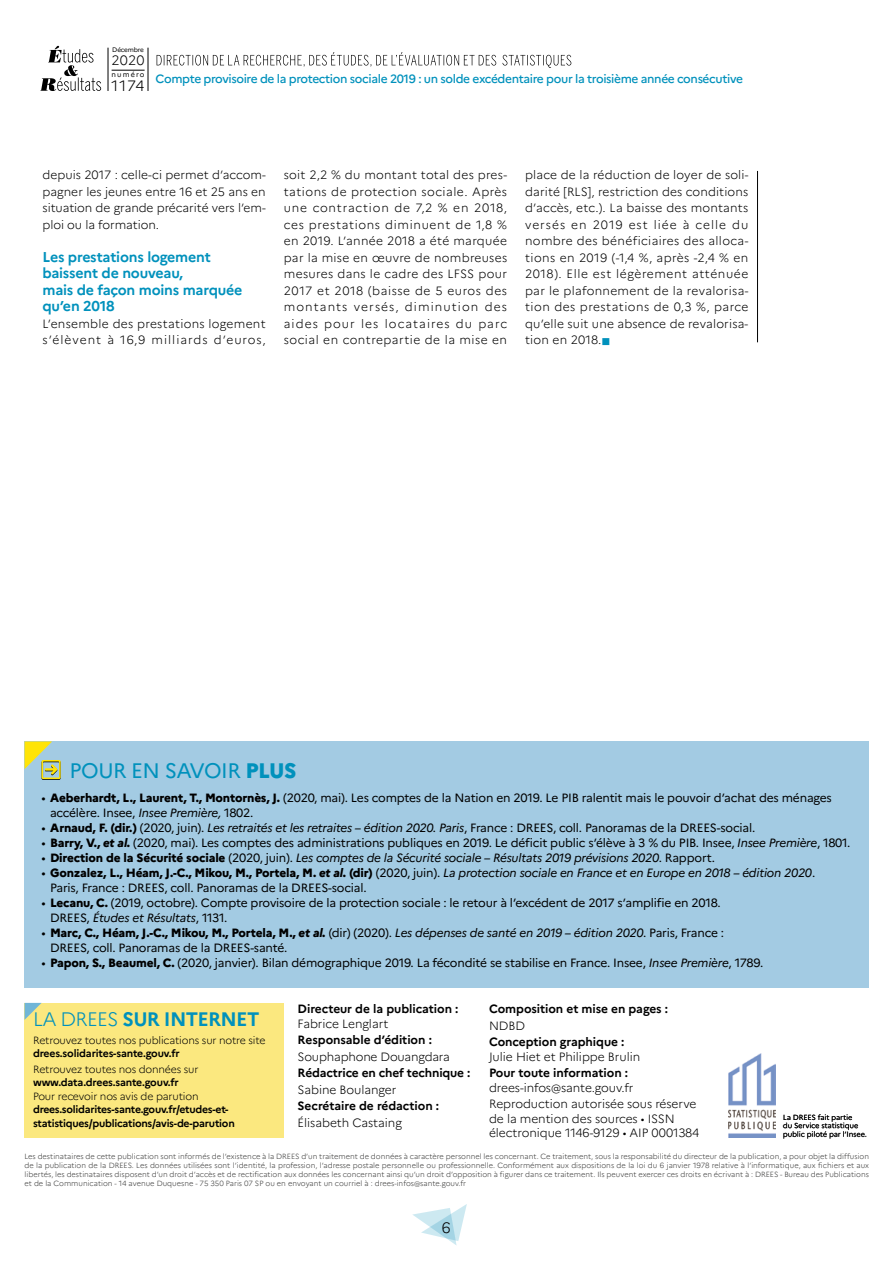
<style>
.page{position:relative;width:893px;height:1263px;background:#fff}
.page>*{position:absolute;margin:0;border:0;box-sizing:border-box;transform-origin:0 0}
.t1{font:21px "Marianne";letter-spacing:-.025em;color:#0091bc}
.t2{font:700 19.5px "Marianne";letter-spacing:-.035em;color:#0091bc}
.t3{font:300 15px "Marianne";color:#000}
.t4{font:700 14.25px/16.5px "Marianne";letter-spacing:-.015em;color:#0091bc}
.t5{font:300 13.5px "Marianne";color:#000}
.t6{font:300 12px/16.5px "Marianne";letter-spacing:-.005em;color:#000;text-align:justify}
.t7{font:12px/15px "Marianne";letter-spacing:-.015em;color:#000}
.t8{font:700 12px "Marianne";letter-spacing:-.005em;color:#000}
.t9{font:italic 12px "Marianne";letter-spacing:-.015em;color:#000}
.t10{font:500 12px "Marianne";letter-spacing:-.03em;color:#0091bc}
.t11{font:300 12px/16.5px "Marianne";letter-spacing:.025em;color:#000}
.t12{font:700 10.5px/13.5px "Marianne";letter-spacing:-.025em;color:#000}
.t13{font:300 10.5px "Marianne";letter-spacing:-.015em;color:#000}
.t14{font:300 7.5px/9px "Marianne";color:#3a3a39;text-align:justify}
.t15{font:7.35px/8.4px "Marianne";letter-spacing:-.01em;color:#000}
.t16{font:7.2px "Marianne";letter-spacing:.16em;color:#000}
.t17{font:6.45px "Marianne";letter-spacing:-.03em;color:#000}
.s1{color:#0091bc}
.s2{font-weight:800}
.s3{font-style:italic}
.s4{font-weight:800;font-style:italic}
.s5{font-style:normal}
.s6{font-weight:800;font-style:normal}
.s7{font-weight:300}
</style>
<div class="page">
<hr style="left:108px;top:48px;width:1px;height:43px;background:#000">
<hr style="left:148px;top:48px;width:1px;height:43px;background:#000">
<svg style="left:157px;top:52px;width:414px;height:16px"></svg>
<svg style="left:40px;top:46px;width:61px;height:45px"></svg>
<svg style="left:412px;top:1204px;width:55px;height:41px"></svg>
<div style="left:25px;top:1003px;width:259px;height:134px;background:#fbe87f"></div>
<img style="left:729px;top:1053px;width:46px;height:84px">
<svg style="left:783px;top:1114px;width:83px;height:24px"></svg>
<hr style="left:112px;top:70px;width:33px;height:1px;background:#000">
<svg style="left:25px;top:1003px;width:17px;height:17px"></svg>
<hr style="left:757px;top:171px;width:1px;height:171px;background:#000">
<div style="left:25px;top:741px;width:844px;height:247px;background:#a3cbe3"></div>
<svg style="left:25px;top:741px;width:36px;height:39px"></svg>
<p class="t17" style="left:112px;top:46px;width:33px">Décembre</p>
<p class="t5" style="left:112px;top:52px;width:34px">2020</p>
<p class="t16" style="left:112px;top:70px;width:34px">numéro</p>
<p class="t3" style="left:112px;top:76px;width:34px">1174</p>
<p class="t10" style="left:156px;top:71px;width:589px">Compte provisoire de la protection sociale 2019 : un solde excédentaire pour la troisième année consécutive</p>
<p class="t6" style="left:43px;top:167px;width:225px">depuis 2017 : celle-ci permet d’accom&shy;pagner les jeunes entre 16 et 25 ans en situation de grande précarité vers l’em&shy;ploi ou la formation.</p>
<p class="t4" style="left:43px;top:248px;width:201px">Les prestations logement baissent de nouveau,<br>mais de façon moins marquée qu’en 2018</p>
<p class="t11" style="left:43px;top:315px;width:225px">L’ensemble des prestations logement s’élèvent à 16,9 milliards d’euros,</p>
<p class="t6" style="left:284px;top:167px;width:225px">soit 2,2 % du montant total des pres&shy;tations de protection sociale. Après une contraction de 7,2 % en 2018, ces prestations diminuent de 1,8 % en 2019. L’année 2018 a été marquée par la mise en œuvre de nombreuses mesures dans le cadre des LFSS pour 2017 et 2018 (baisse de 5 euros des montants versés, diminution des aides pour les locataires du parc social en contrepartie de la mise en</p>
<p class="t6" style="left:525px;top:167px;width:225px">place de la réduction de loyer de soli&shy;darité [RLS], restriction des conditions d’accès, etc.). La baisse des montants versés en 2019 est liée à celle du nombre des bénéficiaires des alloca&shy;tions en 2019 (-1,4 %, après -2,4 % en 2018). Elle est légèrement atténuée par le plafonnement de la revalorisa&shy;tion des prestations de 0,3 %, parce qu’elle suit une absence de revalorisa&shy;tion en 2018.<span class="s1">■</span></p>
<h1 class="t1" style="left:70px;top:758px;width:228px">POUR EN SAVOIR <span class="s2">PLUS</span></h1>
<p class="t7" style="left:50px;top:790px;width:783px;text-indent:-8px">• <span class="s2">Aeberhardt, L., Laurent, T., Montornès, J.</span> (2020, mai). Les comptes de la Nation en 2019. Le PIB ralentit mais le pouvoir d’achat des ménages accélère. Insee, <span class="s3">Insee Première,</span> 1802.</p>
<p class="t7" style="left:42px;top:820px;width:715px">• <span class="s2">Arnaud, F. (dir.)</span> (2020, juin). <span class="s3">Les retraités et les retraites – édition 2020. Paris</span>, France : DREES, coll. Panoramas de la DREES-social.</p>
<p class="t7" style="left:42px;top:835px;width:810px">• <span class="s2">Barry, V.,</span> <span class="s4">et al.</span> (2020, mai). Les comptes des administrations publiques en 2019. Le déficit public s’élève à 3 % du PIB. Insee, <span class="s3">Insee Première</span>, 1801.</p>
<p class="t9" style="left:42px;top:850px;width:675px"><span class="s5">•</span> <span class="s6">Direction de la Sécurité sociale</span> <span class="s5">(2020, juin).</span> Les comptes de la Sécurité sociale – Résultats 2019 prévisions 2020<span class="s5">. Rapport.</span></p>
<p class="t7" style="left:50px;top:865px;width:767px;text-indent:-8px">• <span class="s2">Gonzalez, L., Héam, J.-C., Mikou, M., Portela, M.</span> <span class="s4">et al.</span> <span class="s2">(dir)</span> (2020, juin). <span class="s3">La protection sociale en France et en Europe en 2018 – édition 2020</span>.<br>Paris, France : DREES, coll. Panoramas de la DREES-social.</p>
<p class="t7" style="left:50px;top:895px;width:672px;text-indent:-9px">• <span class="s2">Lecanu, C.</span> (2019, octobre). Compte provisoire de la protection sociale : le retour à l’excédent de 2017 s’amplifie en 2018.<br>DREES, <span class="s3">Études et Résultats</span>, 1131.</p>
<p class="t7" style="left:50px;top:925px;width:676px;text-indent:-8px">• <span class="s2">Marc, C., Héam, J.-C., Mikou, M., Portela, M.,</span> <span class="s4">et al.</span> (dir) (2020). <span class="s3">Les dépenses de santé en 2019 – édition 2020</span>. Paris, France :<br>DREES, coll. Panoramas de la DREES-santé.</p>
<p class="t7" style="left:42px;top:955px;width:723px">• <span class="s2">Papon, S., Beaumel, C.</span> (2020, janvier). Bilan démographique 2019. La fécondité se stabilise en France. Insee, <span class="s3">Insee Première</span>, 1789.</p>
<p class="t8" style="left:298px;top:1002px;width:162px">Directeur de la publication :</p>
<p class="t6" style="left:298px;top:1015px;width:92px">Fabrice Lenglart</p>
<p class="t8" style="left:298px;top:1033px;width:136px">Responsable d’édition :</p>
<p class="t6" style="left:298px;top:1048px;width:154px">Souphaphone Douangdara</p>
<p class="t8" style="left:298px;top:1066px;width:174px">Rédactrice en chef technique :</p>
<p class="t6" style="left:298px;top:1081px;width:100px">Sabine Boulanger</p>
<p class="t8" style="left:298px;top:1099px;width:143px">Secrétaire de rédaction :</p>
<p class="t6" style="left:298px;top:1114px;width:106px">Élisabeth Castaing</p>
<p class="t8" style="left:489px;top:1002px;width:180px">Composition et mise en pages :</p>
<p class="t6" style="left:489px;top:1017px;width:37px">NDBD</p>
<p class="t8" style="left:489px;top:1035px;width:137px">Conception graphique :</p>
<p class="t6" style="left:489px;top:1048px;width:153px">Julie Hiet et Philippe Brulin</p>
<p class="t8" style="left:489px;top:1066px;width:141px">Pour toute information :</p>
<p class="t6" style="left:489px;top:1079px;width:209px">drees-infos@sante.gouv.fr<br>Reproduction autorisée sous réserve</p>
<p class="t6" style="left:489px;top:1111px;width:212px;line-height:14.4px">de la mention des sources • ISSN électronique 1146-9129 • AIP 0001384</p>
<p class="t15" style="left:783px;top:1113px;width:85px">La DREES fait partie<br>du Service statistique public piloté par l’Insee.</p>
<h2 class="t2" style="left:33px;top:1007px;width:228px"><span class="s7">LA DREES</span> SUR INTERNET</h2>
<p class="t13" style="left:33px;top:1033px;width:234px">Retrouvez toutes nos publications sur notre site</p>
<p class="t12" style="left:33px;top:1047px;width:148px">drees.solidarites-sante.gouv.fr</p>
<p class="t13" style="left:33px;top:1063px;width:167px">Retrouvez toutes nos données sur</p>
<p class="t12" style="left:33px;top:1076px;width:147px">www.data.drees.sante.gouv.fr</p>
<p class="t13" style="left:33px;top:1090px;width:167px">Pour recevoir nos avis de parution</p>
<p class="t12" style="left:33px;top:1103px;width:203px">drees.solidarites-sante.gouv.fr/etudes-et&shy;statistiques/publications/avis-de-parution</p>
<p class="t14" style="left:25px;top:1151px;width:846px">Les destinataires de cette publication sont informés de l’existence à la DREES d’un traitement de données à caractère personnel les concernant. Ce traitement, sous la responsabilité du directeur de la publication, a pour objet la diffusion de la publication de la DREES. Les données utilisées sont l’identité, la profession, l’adresse postale personnelle ou professionnelle. Conformément aux dispositions de la loi du 6 janvier 1978 relative à l’informatique, aux fichiers et aux libertés, les destinataires disposent d’un droit d’accès et de rectification aux données les concernant ainsi qu’un droit d’opposition à figurer dans ce traitement. Ils peuvent exercer ces droits en écrivant à : DREES - Bureau des Publications et de la Communication - 14 avenue Duquesne - 75 350 Paris 07 SP ou en envoyant un courriel à : drees-infos@sante.gouv.fr</p>
<p class="t3" style="left:442px;top:1218px;width:10px">6</p>
</div>
